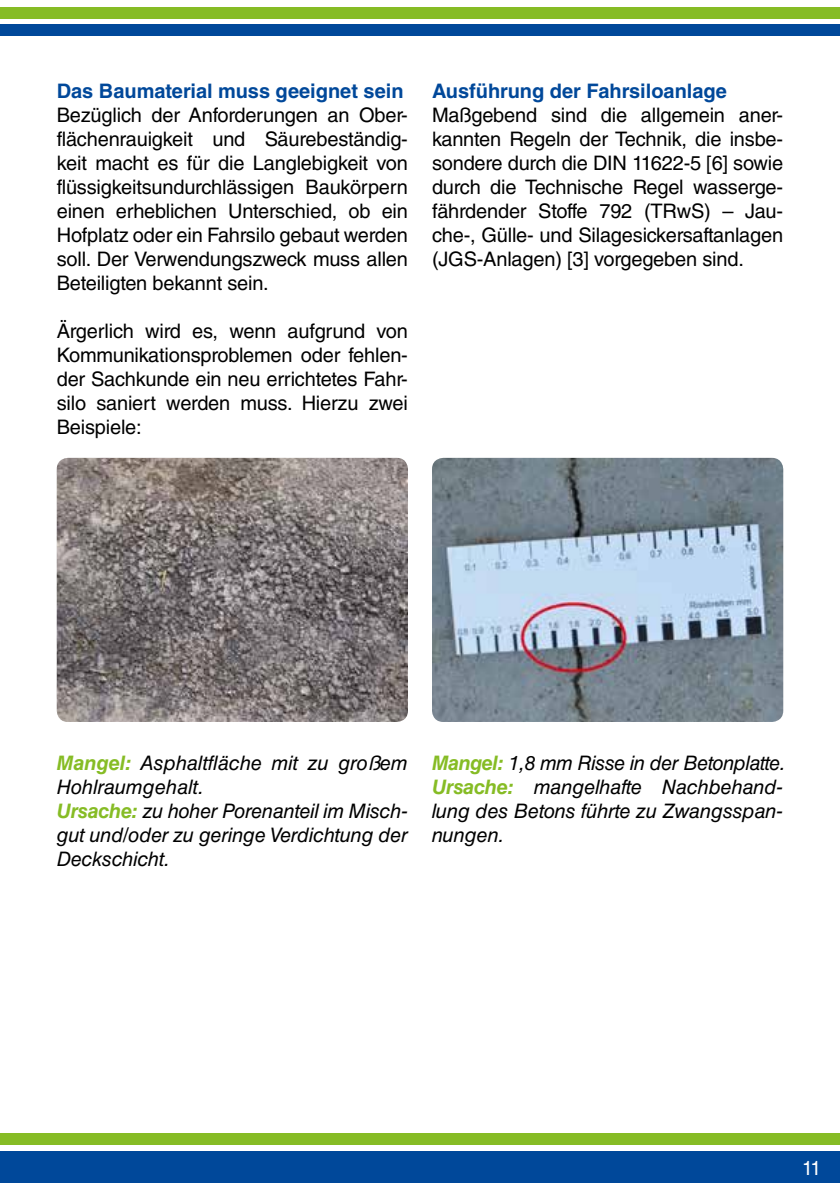
<style>
.page{position:relative;width:840px;height:1191px;background:#fff}
.page>*{position:absolute;margin:0;border:0;box-sizing:border-box;transform-origin:0 0}
.t1{font:20px/24px "Helvetica LT Std";letter-spacing:-.01em;color:#000;text-align:justify}
.t2{font:italic 20px/24px "Helvetica LT Std";letter-spacing:-.01em;color:#000}
.t3{font:700 20px "Helvetica LT Std";color:#00489a}
.t4{font:20px "Helvetica LT Std";color:#fff;scale:.95 1}
.s1{font-weight:700;color:#86bc25}
</style>
<div class="page">
<div style="left:0;top:1151px;width:839px;height:32px;background:#00489a"></div>
<div style="left:0;top:1133px;width:839px;height:11px;background:#86bc25"></div>
<div style="left:0;top:25px;width:839px;height:11px;background:#00489a"></div>
<div style="left:0;top:8px;width:839px;height:11px;background:#86bc25"></div>
<img style="left:57px;top:458px;width:351px;height:264px">
<img style="left:432px;top:458px;width:350px;height:264px">
<p class="t3" style="left:57px;top:78px;width:348px">Das Baumaterial muss geeignet sein</p>
<p class="t1" style="left:57px;top:103px;width:352px">Bezüglich der Anforderungen an Ober&shy;flächenrauigkeit und Säurebeständig&shy;keit macht es für die Langlebigkeit von flüssigkeitsundurchlässigen Baukörpern einen erheblichen Unterschied, ob ein Hofplatz oder ein Fahrsilo gebaut werden soll. Der Verwendungszweck muss allen Beteiligten bekannt sein.</p>
<p class="t1" style="left:57px;top:319px;width:352px">Ärgerlich wird es, wenn aufgrund von Kommunikationsproblemen oder fehlen&shy;der Sachkunde ein neu errichtetes Fahr&shy;silo saniert werden muss. Hierzu zwei Beispiele:</p>
<p class="t3" style="left:432px;top:78px;width:296px">Ausführung der Fahrsiloanlage</p>
<p class="t1" style="left:432px;top:103px;width:352px">Maßgebend sind die allgemein aner&shy;kannten Regeln der Technik, die insbe&shy;sondere durch die DIN 11622-5 [6] sowie durch die Technische Regel wasserge&shy;fährdender Stoffe 792 (TRwS) – Jau&shy;che-, Gülle- und Silagesickersaftanlagen (JGS-Anlagen) [3] vorgegeben sind.</p>
<p class="t2" style="left:57px;top:751px;width:352px"><span class="s1">Mangel:</span> Asphaltfläche mit zu großem<br>Hohlraumgehalt.<br><span class="s1">Ursache:</span> zu hoher Porenanteil im Misch&shy;gut und/oder zu geringe Verdichtung der<br>Deckschicht.</p>
<p class="t2" style="left:432px;top:751px;width:355px"><span class="s1">Mangel:</span> 1,8 mm Risse in der Betonplatte.<br><span class="s1">Ursache:</span> mangelhafte Nachbehand&shy;lung des Betons führte zu Zwangsspan&shy;nungen.</p>
<p class="t4" style="left:801px;top:1156px;width:21px">11</p>
</div>
